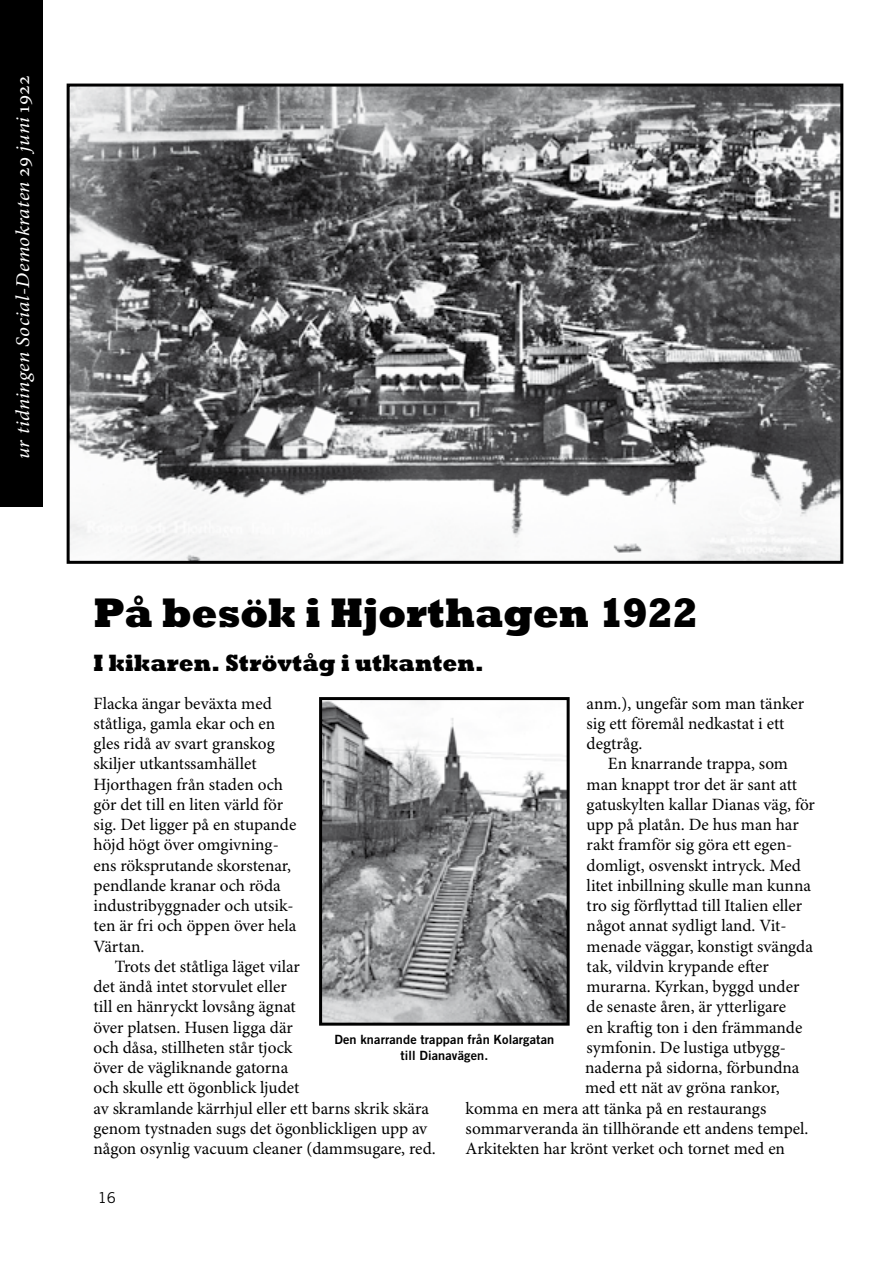
<style>
.page{position:relative;width:893px;height:1263px;background:#fff}
.page>*{position:absolute;margin:0;border:0;box-sizing:border-box;transform-origin:0 0}
.t1{font:800 42px "M Rockwell";letter-spacing:-.01em;color:#000;scale:.9 1}
.t2{font:800 24px "M Rockwell";letter-spacing:.01em;color:#000;scale:.9 1}
.t3{font:italic 19.5px "Minion Pro";letter-spacing:.015em;color:#fff;scale:1.08 1}
.t4{font:17.25px/20.2px "Minion Pro";letter-spacing:-.005em;color:#000}
.t5{font:15px "Trade Gothic";color:#000}
.t6{font:12.75px/15.8px "Trade Gothic Bold Two";letter-spacing:.01em;color:#000;text-align:center}
.s1{font-style:normal}
</style>
<div class="page">
<img style="left:323px;top:701px;width:243px;height:321px">
<div style="left:319px;top:697px;width:251px;height:329px;border:3px solid #000"></div>
<img style="left:71px;top:88px;width:768px;height:472px">
<div style="left:67px;top:84px;width:776px;height:480px;border:3px solid #000"></div>
<div style="left:0;top:0;width:43px;height:506px;background:#000"></div>
<p class="t3" style="left:11px;top:459px;width:356px;rotate:-90deg">ur tidningen Social-Demokraten <span class="s1">29</span> juni <span class="s1">1922</span></p>
<h1 class="t1" style="left:94px;top:587px;width:673px">På besök i Hjorthagen 1922</h1>
<h2 class="t2" style="left:94px;top:648px;width:435px">I kikaren. Strövtåg i utkanten.</h2>
<p class="t4" style="left:94px;top:694px;width:204px">Flacka ängar beväxta med ståtliga, gamla ekar och en gles ridå av svart granskog skiljer utkantssamhället<br>Hjorthagen från staden och gör det till en liten värld för sig. Det ligger på en stupande höjd högt över omgivning&shy;ens röksprutande skorstenar, pendlande kranar och röda industribyggnader och utsik&shy;ten är fri och öppen över hela<br>Värtan.</p>
<p class="t4" style="left:94px;top:957px;width:344px;text-indent:21px">Trots det ståtliga läget vilar<br>det ändå intet storvulet eller<br>till en hänryckt lovsång ägnat<br>över platsen. Husen ligga där<br>och dåsa, stillheten står tjock<br>över de vägliknande gatorna<br>och skulle ett ögonblick ljudet<br>av skramlande kärrhjul eller ett barns skrik skära genom tystnaden sugs det ögonblickligen upp av någon osynlig vacuum cleaner (dammsugare, red.</p>
<p class="t4" style="left:587px;top:694px;width:219px">anm.), ungefär som man tänker sig ett föremål nedkastat i ett degtråg.</p>
<p class="t4" style="left:608px;top:754px;width:182px">En knarrande trappa, som</p>
<p class="t4" style="left:587px;top:775px;width:212px">man knappt tror det är sant att</p>
<p class="t4" style="left:587px;top:795px;width:230px">gatuskylten kallar Dianas väg, för</p>
<p class="t4" style="left:587px;top:815px;width:214px">upp på platån. De hus man har</p>
<p class="t4" style="left:587px;top:835px;width:207px">rakt framför sig göra ett egen-</p>
<p class="t4" style="left:587px;top:856px;width:216px">domligt, osvenskt intryck. Med</p>
<p class="t4" style="left:587px;top:876px;width:226px">litet inbillning skulle man kunna</p>
<p class="t4" style="left:587px;top:896px;width:217px">tro sig förflyttad till Italien eller</p>
<p class="t4" style="left:587px;top:916px;width:199px">något annat sydligt land. Vit-</p>
<p class="t4" style="left:587px;top:937px;width:228px">menade väggar, konstigt svängda</p>
<p class="t4" style="left:587px;top:957px;width:184px">tak, vildvin krypande efter</p>
<p class="t4" style="left:587px;top:977px;width:214px">murarna. Kyrkan, byggd under</p>
<p class="t4" style="left:587px;top:997px;width:201px">de senaste åren, är ytterligare</p>
<p class="t4" style="left:587px;top:1018px;width:217px">en kraftig ton i den främmande</p>
<p class="t4" style="left:587px;top:1038px;width:201px">symfonin. De lustiga utbygg-</p>
<p class="t4" style="left:585px;top:1058px;width:216px">naderna på sidorna, förbundna</p>
<p class="t4" style="left:585px;top:1078px;width:196px">med ett nät av gröna rankor,</p>
<p class="t4" style="left:466px;top:1099px;width:302px">komma en mera att tänka på en restaurangs</p>
<p class="t4" style="left:466px;top:1119px;width:344px">sommarveranda än tillhörande ett andens tempel.</p>
<p class="t4" style="left:466px;top:1139px;width:321px">Arkitekten har krönt verket och tornet med en</p>
<p class="t6" style="left:334px;top:1032px;width:221px">Den knarrande trappan från Kolargatan till Dianavägen.</p>
<p class="t5" style="left:98px;top:1189px;width:20px">16</p>
</div>
